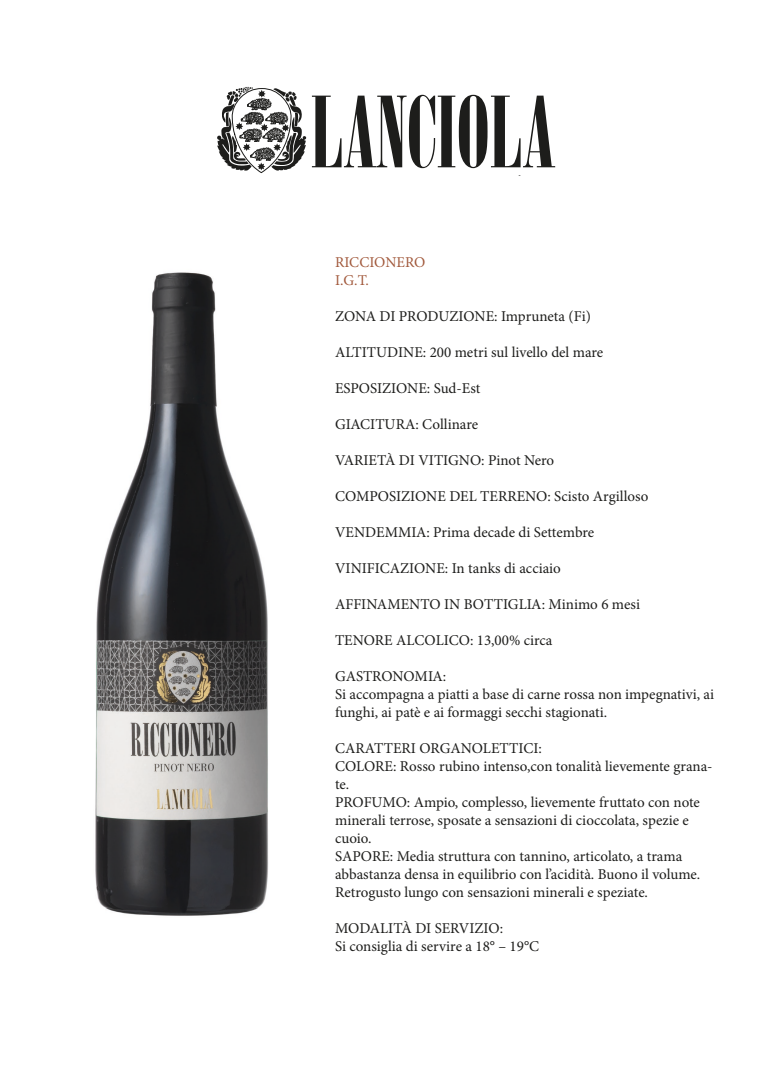
<style>
.page{position:relative;width:780px;height:1088px;background:#fff}
.page>*{position:absolute;margin:0;border:0;box-sizing:border-box;transform-origin:0 0}
.t1{font:107.5px "Arsis D";color:#1d1d1b;scale:1.09 1}
.t2{font:15px/18px "Minion Pro";color:#1d1d1b}
.t3{font:15px "Minion Pro";color:#a25a3d}
</style>
<div class="page">
<svg style="left:217px;top:87px;width:89px;height:86px"></svg>
<img style="left:95px;top:272px;width:174px;height:644px">
<p class="t1" style="left:311px;top:77px;width:225px">LANCIOLA</p>
<p class="t3" style="left:335px;top:252px;width:92px">RICCIONERO</p>
<p class="t3" style="left:335px;top:270px;width:35px">I.G.T.</p>
<p class="t2" style="left:335px;top:307px;width:257px">ZONA DI PRODUZIONE: Impruneta (Fi)</p>
<p class="t2" style="left:335px;top:343px;width:270px">ALTITUDINE: 200 metri sul livello del mare</p>
<p class="t2" style="left:335px;top:379px;width:147px">ESPOSIZIONE: Sud-Est</p>
<p class="t2" style="left:335px;top:415px;width:144px">GIACITURA: Collinare</p>
<p class="t2" style="left:335px;top:451px;width:221px">VARIETÀ DI VITIGNO: Pinot Nero</p>
<p class="t2" style="left:335px;top:487px;width:315px">COMPOSIZIONE DEL TERRENO: Scisto Argilloso</p>
<p class="t2" style="left:335px;top:523px;width:261px">VENDEMMIA: Prima decade di Settembre</p>
<p class="t2" style="left:335px;top:559px;width:227px">VINIFICAZIONE: In tanks di acciaio</p>
<p class="t2" style="left:335px;top:595px;width:306px">AFFINAMENTO IN BOTTIGLIA: Minimo 6 mesi</p>
<p class="t2" style="left:335px;top:631px;width:219px">TENORE ALCOLICO: 13,00% circa</p>
<p class="t2" style="left:335px;top:667px;width:113px">GASTRONOMIA:</p>
<p class="t2" style="left:335px;top:685px;width:380px">Si accompagna a piatti a base di carne rossa non impegnativi, ai funghi, ai patè e ai formaggi secchi stagionati.</p>
<p class="t2" style="left:335px;top:739px;width:208px">CARATTERI ORGANOLETTICI:</p>
<p class="t2" style="left:335px;top:757px;width:379px">COLORE: Rosso rubino intenso,con tonalità lievemente grana&shy;te.</p>
<p class="t2" style="left:335px;top:793px;width:366px">PROFUMO: Ampio, complesso, lievemente fruttato con note minerali terrose, sposate a sensazioni di cioccolata, spezie e cuoio.</p>
<p class="t2" style="left:335px;top:847px;width:367px">SAPORE: Media struttura con tannino, articolato, a trama abbastanza densa in equilibrio con l’acidità. Buono il volume.<br>Retrogusto lungo con sensazioni minerali e speziate.</p>
<p class="t2" style="left:335px;top:919px;width:169px">MODALITÀ DI SERVIZIO:</p>
<p class="t2" style="left:335px;top:937px;width:206px">Si consiglia di servire a 18° – 19°C</p>
</div>
